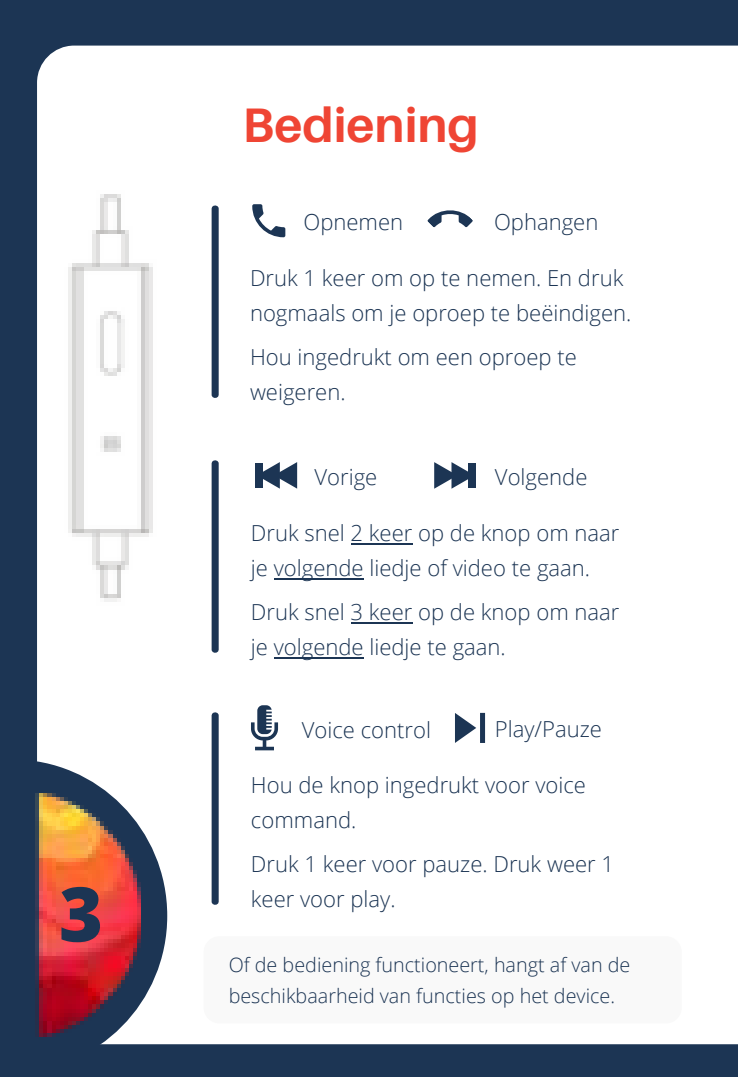
<style>
.page{position:relative;width:738px;height:1077px;background:#1c3554}
.page>*{position:absolute;margin:0;border:0;box-sizing:border-box;transform-origin:0 0}
.t1{font:800 91.2px "Open Sans";color:#1c3554}
.t2{font:800 75.6px "Open Sans";color:#1c3554}
.t3{font:700 48.4px "Aileron";color:#ef4534}
.t4{font:300 22px/34.8px "Open Sans";color:#1c3554}
.t5{font:300 19.6px/31.2px "Open Sans";color:#1c3554}
</style>
<div class="page">
<div style="left:37px;top:46px;width:701px;height:998px;background:#fff"></div>
<img style="left:56px;top:191px;width:109px;height:430px">
<div style="left:212px;top:208px;width:6px;height:187px;background:#1c3554"></div>
<svg style="left:252px;top:204px;width:33px;height:33px"></svg>
<svg style="left:427px;top:207px;width:46px;height:20px"></svg>
<div style="left:212px;top:463px;width:6px;height:187px;background:#1c3554"></div>
<div style="left:228px;top:427px;width:97px;height:96px;background:#fff;border-radius:50%"></div>
<svg style="left:263px;top:462px;width:34px;height:27px"></svg>
<div style="left:256px;top:463px;width:7px;height:25px;background:#1c3554"></div>
<hr style="left:351px;top:543px;width:61px;height:2px;background:#1c3554">
<hr style="left:274px;top:578px;width:90px;height:2px;background:#1c3554">
<div style="left:407px;top:427px;width:96px;height:96px;background:#fff;border-radius:50%"></div>
<svg style="left:434px;top:462px;width:34px;height:27px"></svg>
<div style="left:468px;top:463px;width:7px;height:25px;background:#1c3554"></div>
<hr style="left:351px;top:622px;width:61px;height:2px;background:#1c3554">
<hr style="left:274px;top:657px;width:90px;height:2px;background:#1c3554">
<svg style="left:251px;top:705px;width:27px;height:45px"></svg>
<div style="left:212px;top:715px;width:6px;height:187px;background:#1c3554"></div>
<svg style="left:455px;top:713px;width:30px;height:30px"></svg>
<div style="left:204px;top:936px;width:478px;height:87px;background:#f9f9f9;border-radius:16px"></div>
<svg style="left:37px;top:759px;width:130px;height:286px;fill:#fff"></svg>
<img style="left:35px;top:793px;width:105px;height:244px">
<h1 class="t1" style="left:60px;top:801px;width:55px">2</h1>
<h2 class="t2" style="left:59px;top:857px;width:46px">3</h2>
<h3 class="t3" style="left:243px;top:98px;width:238px">Bediening</h3>
<p class="t4" style="left:304px;top:205px;width:101px">Opnemen</p>
<p class="t4" style="left:494px;top:205px;width:106px">Ophangen</p>
<p class="t4" style="left:250px;top:260px;width:383px">Druk 1 keer om op te nemen. En druk nogmaals om je oproep te beëindigen.</p>
<p class="t4" style="left:250px;top:339px;width:328px">Hou ingedrukt om een oproep te weigeren.</p>
<p class="t4" style="left:315px;top:459px;width:64px">Vorige</p>
<p class="t4" style="left:495px;top:459px;width:94px">Volgende</p>
<p class="t4" style="left:251px;top:515px;width:370px">Druk snel 2 keer op de knop om naar je volgende liedje of video te gaan.</p>
<p class="t4" style="left:251px;top:594px;width:370px">Druk snel 3 keer op de knop om naar je volgende liedje te gaan.</p>
<p class="t4" style="left:302px;top:712px;width:131px">Voice control</p>
<p class="t4" style="left:495px;top:711px;width:109px">Play/Pauze</p>
<p class="t4" style="left:251px;top:767px;width:337px">Hou de knop ingedrukt voor voice command.</p>
<p class="t4" style="left:251px;top:846px;width:365px">Druk 1 keer voor pauze. Druk weer 1 keer voor play.</p>
<p class="t5" style="left:229px;top:948px;width:403px">Of de bediening functioneert, hangt af van de beschikbaarheid van functies op het device.</p>
</div>
